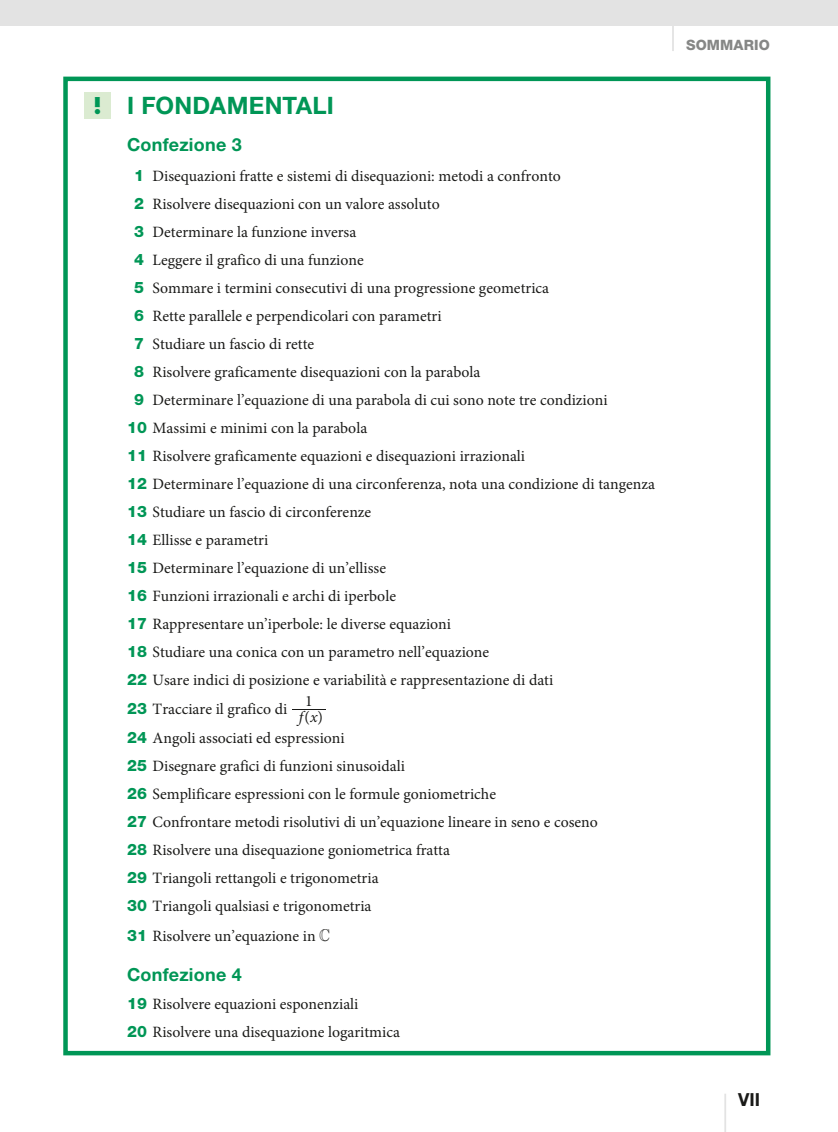
<style>
.page{position:relative;width:838px;height:1132px;background:#fff}
.page>*{position:absolute;margin:0;border:0;box-sizing:border-box;transform-origin:0 0}
.t1{font:900 24.75px "Hypatia Sans Pro";color:#009656}
.t2{font:700 24px "Helvetica Neue LT Std";letter-spacing:.01em;color:#009656}
.t3{font:700 18px "Helvetica Neue LT Std";letter-spacing:.015em;color:#009656}
.t4{font:700 18px "Helvetica Neue LT Std";color:#1a1a18}
.t5{font:15.75px/28.2px "Minion Pro";color:#1a1a18}
.t6{font:italic 15.75px "Minion Pro";color:#1a1a18}
.t7{font:800 14.25px "Helvetica Neue LT Std";letter-spacing:.01em;color:#868786}
.s1{font-family:"Helvetica Neue LT Std";font-weight:800;color:#009656}
.s2{font-family:"M Ma Fermat"}
.s3{font-style:normal}
</style>
<div class="page">
<hr style="left:672px;top:0;width:2px;height:51px;background:#e3e3e3">
<div style="left:0;top:0;width:838px;height:26px;background:#e3e3e3"></div>
<hr style="left:724px;top:1093px;width:2px;height:38px;background:#e3e3e3">
<div style="left:63px;top:77px;width:707px;height:977px;border:4px solid #009656"></div>
<hr style="left:292px;top:709px;width:34px;height:1px;background:#1a1a18">
<div style="left:84px;top:93px;width:27px;height:26px;background:#dbebd1"></div>
<h1 class="t1" style="left:91px;top:90px;width:12px">!</h1>
<h2 class="t2" style="left:127px;top:97px;width:208px">I FONDAMENTALI</h2>
<p class="t3" style="left:127px;top:138px;width:116px">Confezione 3</p>
<p class="t5" style="left:134px;top:163px;width:428px"><span class="s1">1</span> Disequazioni fratte e sistemi di disequazioni: metodi a confronto</p>
<p class="t5" style="left:134px;top:191px;width:307px"><span class="s1">2</span> Risolvere disequazioni con un valore assoluto</p>
<p class="t5" style="left:134px;top:219px;width:224px"><span class="s1">3</span> Determinare la funzione inversa</p>
<p class="t5" style="left:134px;top:247px;width:231px"><span class="s1">4</span> Leggere il grafico di una funzione</p>
<p class="t5" style="left:134px;top:275px;width:416px"><span class="s1">5</span> Sommare i termini consecutivi di una progressione geometrica</p>
<p class="t5" style="left:134px;top:303px;width:309px"><span class="s1">6</span> Rette parallele e perpendicolari con parametri</p>
<p class="t5" style="left:134px;top:331px;width:181px"><span class="s1">7</span> Studiare un fascio di rette</p>
<p class="t5" style="left:134px;top:359px;width:348px"><span class="s1">8</span> Risolvere graficamente disequazioni con la parabola</p>
<p class="t5" style="left:134px;top:387px;width:475px"><span class="s1">9</span> Determinare l’equazione di una parabola di cui sono note tre condizioni</p>
<p class="t5" style="left:127px;top:415px;width:242px"><span class="s1">10</span> Massimi e minimi con la parabola</p>
<p class="t5" style="left:127px;top:443px;width:399px"><span class="s1">11</span> Risolvere graficamente equazioni e disequazioni irrazionali</p>
<p class="t5" style="left:127px;top:471px;width:529px"><span class="s1">12</span> Determinare l’equazione di una circonferenza, nota una condizione di tangenza</p>
<p class="t5" style="left:127px;top:499px;width:246px"><span class="s1">13</span> Studiare un fascio di circonferenze</p>
<p class="t5" style="left:127px;top:527px;width:143px"><span class="s1">14</span> Ellisse e parametri</p>
<p class="t5" style="left:127px;top:555px;width:260px"><span class="s1">15</span> Determinare l’equazione di un’ellisse</p>
<p class="t5" style="left:127px;top:583px;width:270px"><span class="s1">16</span> Funzioni irrazionali e archi di iperbole</p>
<p class="t5" style="left:127px;top:611px;width:325px"><span class="s1">17</span> Rappresentare un’iperbole: le diverse equazioni</p>
<p class="t5" style="left:127px;top:639px;width:364px"><span class="s1">18</span> Studiare una conica con un parametro nell’equazione</p>
<p class="t5" style="left:127px;top:667px;width:428px"><span class="s1">22</span> Usare indici di posizione e variabilità e rappresentazione di dati</p>
<p class="t5" style="left:127px;top:696px;width:162px"><span class="s1">23</span> Tracciare il grafico di</p>
<p class="t5" style="left:305px;top:688px;width:9px">1</p>
<p class="t5" style="left:127px;top:725px;width:472px"><span class="s1">24</span> Angoli associati ed espressioni<br><span class="s1">25</span> Disegnare grafici di funzioni sinusoidali<br><span class="s1">26</span> Semplificare espressioni con le formule goniometriche<br><span class="s1">27</span> Confrontare metodi risolutivi di un’equazione lineare in seno e coseno <span class="s1">28</span> Risolvere una disequazione goniometrica fratta<br><span class="s1">29</span> Triangoli rettangoli e trigonometria<br><span class="s1">30</span> Triangoli qualsiasi e trigonometria<br><span class="s1">31</span> Risolvere un’equazione in <span class="s2">C</span></p>
<p class="t3" style="left:127px;top:967px;width:116px">Confezione 4</p>
<p class="t5" style="left:127px;top:990px;width:274px"><span class="s1">19</span> Risolvere equazioni esponenziali<br><span class="s1">20</span> Risolvere una disequazione logaritmica</p>
<p class="t6" style="left:299px;top:707px;width:26px">fx<span class="s3">()</span></p>
<p class="t7" style="left:686px;top:40px;width:85px">SOMMARIO</p>
<p class="t4" style="left:738px;top:1093px;width:23px">VII</p>
</div>
